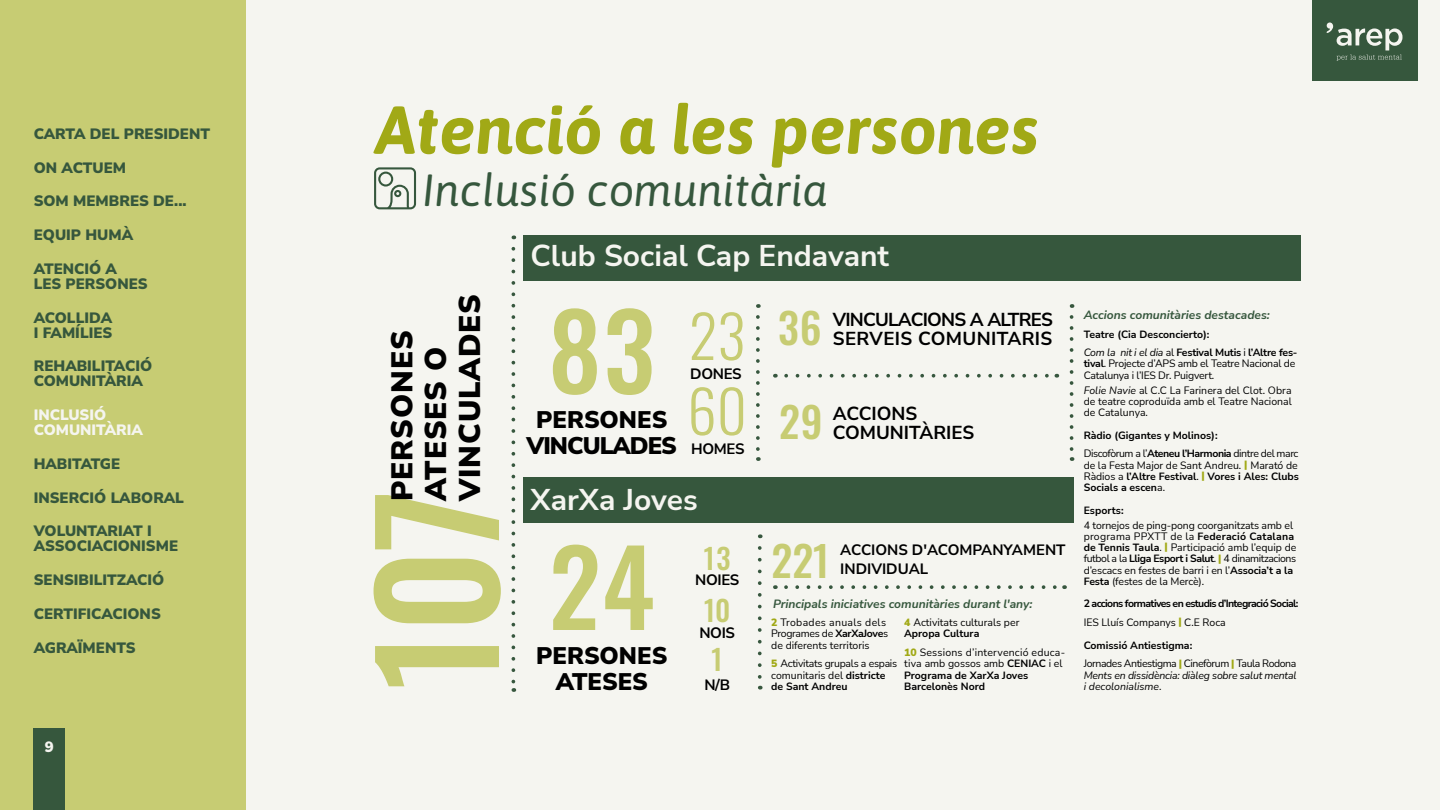
<style>
.page{position:relative;width:1440px;height:810px;background:#fff}
.page>*{position:absolute;margin:0;border:0;box-sizing:border-box;transform-origin:0 0}
.t1{font:500 153px "Oswald";color:#c7cc73}
.t2{font:500 104.25px "Oswald";color:#c7cc73}
.t3{font:italic 700 67.5px "Asap";color:#a1a916}
.t4{font:300 58.5px "Oswald";color:#c7cc73}
.t5{font:italic 45px "Asap";color:#36573d}
.t6{font:500 42px "Oswald";letter-spacing:.01em;color:#c7cc73}
.t7{font:700 30px "Nunito Sans";color:#f5f5f0}
.t8{font:900 30px/33.8px "Nunito Sans";letter-spacing:.03em;color:#000}
.t9{font:500 28.5px/52.5px "Oswald";color:#c7cc73}
.t10{font:900 24px/26.2px "Nunito Sans";letter-spacing:-.04em;color:#000;text-align:center}
.t11{font:900 24px/26.2px "Nunito Sans";letter-spacing:-.005em;color:#000;text-align:center}
.t12{font:700 18.75px/18.8px "Nunito Sans";letter-spacing:-.04em;color:#000}
.t13{font:700 18.75px/18.8px "Nunito Sans";color:#000}
.t14{font:900 15px/15px "Nunito Sans";color:#36573d}
.t15{font:700 15px/18.8px "Nunito Sans";letter-spacing:-.01em;color:#000}
.t16{font:900 15px/15px "Nunito Sans";color:#f5f5f0}
.t17{font:italic 700 12px "Nunito Sans";color:#36573d}
.t18{font:10.5px/11.2px "Nunito Sans";letter-spacing:-.01em;color:#000}
.t19{font:10.5px/11.2px "Nunito Sans";letter-spacing:.02em;color:#000}
.t20{font:700 10.5px/18.8px "Nunito Sans";color:#000}
.t21{font:700 10.5px/18.8px "Nunito Sans";letter-spacing:-.06em;color:#000}
.t22{font:700 10.5px/18.8px "Nunito Sans";letter-spacing:-.02em;color:#000}
.t23{font:10.5px/18.8px "Nunito Sans";letter-spacing:-.04em;color:#000}
.t24{font:italic 10.5px/11.2px "Nunito Sans";letter-spacing:-.02em;color:#000}
.s1{font-weight:900;color:#a1a916}
.s2{font-weight:700}
.s3{font-weight:400;font-style:italic}
.s4{font-weight:400}
.s5{font-style:italic}
.s6{font-style:normal}
</style>
<div class="page">
<div style="left:6px;top:0;width:1434px;height:810px;background:#f5f5f0"></div>
<div style="left:1312px;top:0;width:106px;height:81px;background:#36573d"></div>
<svg style="left:1327px;top:22px;width:76px;height:39px"></svg>
<svg style="left:756px;top:317px;width:4px;height:144px"></svg>
<svg style="left:1070px;top:317px;width:3px;height:144px"></svg>
<svg style="left:786px;top:374px;width:271px;height:4px"></svg>
<svg style="left:786px;top:585px;width:279px;height:4px"></svg>
<svg style="left:758px;top:548px;width:4px;height:142px"></svg>
<svg style="left:512px;top:249px;width:3px;height:443px"></svg>
<svg style="left:374px;top:167px;width:42px;height:42px"></svg>
<div style="left:0;top:0;width:246px;height:810px;background:#c7cc73"></div>
<div style="left:34px;top:729px;width:31px;height:81px;background:#36573d"></div>
<div style="left:523px;top:236px;width:777px;height:45px;background:#36573d"></div>
<div style="left:523px;top:477px;width:550px;height:46px;background:#36573d"></div>
<h3 class="t14" style="left:34px;top:125px;width:178px">CARTA DEL PRESIDENT</h3>
<h3 class="t14" style="left:34px;top:159px;width:94px">ON ACTUEM</h3>
<h3 class="t14" style="left:34px;top:193px;width:154px">SOM MEMBRES DE...</h3>
<h3 class="t14" style="left:34px;top:227px;width:101px">EQUIP HUMÀ</h3>
<h3 class="t14" style="left:34px;top:260px;width:115px">ATENCIÓ A<br>LES PERSONES</h3>
<h3 class="t14" style="left:34px;top:309px;width:80px">ACOLLIDA<br>I FAMÍLIES</h3>
<h3 class="t14" style="left:34px;top:358px;width:120px">REHABILITACIÓ<br>COMUNITÀRIA</h3>
<h3 class="t16" style="left:34px;top:407px;width:111px">INCLUSIÓ<br>COMUNITÀRIA</h3>
<h3 class="t14" style="left:34px;top:455px;width:88px">HABITATGE</h3>
<h3 class="t14" style="left:34px;top:489px;width:152px">INSERCIÓ LABORAL</h3>
<h3 class="t14" style="left:34px;top:523px;width:146px">VOLUNTARIAT I<br>ASSOCIACIONISME</h3>
<h3 class="t14" style="left:34px;top:572px;width:132px">SENSIBILITZACIÓ</h3>
<h3 class="t14" style="left:34px;top:605px;width:129px">CERTIFICACIONS</h3>
<h3 class="t14" style="left:34px;top:639px;width:103px">AGRAÏMENTS</h3>
<h3 class="t16" style="left:45px;top:738px;width:10px">9</h3>
<h3 class="t3" style="left:375px;top:83px;width:665px">Atenció a les persones</h3>
<h3 class="t5" style="left:422px;top:159px;width:407px">Inclusió comunitària</h3>
<h3 class="t8" style="left:384px;top:501px;width:208px;rotate:-90deg">PERSONES<br>ATESES O<br>VINCULADES</h3>
<h1 class="t1" style="left:301px;top:690px;width:202px;rotate:-90deg">107</h1>
<h3 class="t7" style="left:531px;top:235px;width:360px">Club Social Cap Endavant</h3>
<h2 class="t2" style="left:548px;top:259px;width:108px">83</h2>
<h3 class="t10" style="left:527px;top:405px;width:152px">PERSONES<br>VINCULADES</h3>
<h3 class="t4" style="left:689px;top:284px;width:58px">23</h3>
<h3 class="t15" style="left:690px;top:364px;width:53px">DONES</h3>
<h3 class="t4" style="left:688px;top:359px;width:61px">60</h3>
<h3 class="t15" style="left:691px;top:439px;width:55px">HOMES</h3>
<h3 class="t7" style="left:531px;top:478px;width:169px">XarXa Joves</h3>
<h2 class="t2" style="left:549px;top:495px;width:107px">24</h2>
<h3 class="t11" style="left:536px;top:641px;width:133px">PERSONES<br>ATESES</h3>
<h3 class="t9" style="left:704px;top:529px;width:28px">13<br>10</h3>
<h3 class="t9" style="left:712px;top:631px;width:13px">1</h3>
<h3 class="t15" style="left:695px;top:570px;width:46px">NOIES</h3>
<h3 class="t15" style="left:699px;top:622px;width:37px">NOIS</h3>
<h3 class="t15" style="left:704px;top:675px;width:27px">N/B</h3>
<h3 class="t6" style="left:778px;top:291px;width:45px">36</h3>
<h3 class="t12" style="left:833px;top:310px;width:222px">VINCULACIONS A ALTRES<br>SERVEIS COMUNITARIS</h3>
<h3 class="t6" style="left:779px;top:384px;width:45px">29</h3>
<h3 class="t13" style="left:833px;top:403px;width:143px">ACCIONS<br>COMUNITÀRIES</h3>
<h3 class="t6" style="left:772px;top:523px;width:60px">221</h3>
<h3 class="t15" style="left:840px;top:540px;width:227px">ACCIONS D'ACOMPANYAMENT<br>INDIVIDUAL</h3>
<p class="t17" style="left:773px;top:595px;width:261px">Principals iniciatives comunitàries durant l'any:</p>
<p class="t18" style="left:771px;top:617px;width:118px"><span class="s1">2</span> Trobades anuals dels<br>Programes de <span class="s2">XarXaJove</span>s de diferents territoris</p>
<p class="t18" style="left:771px;top:658px;width:127px"><span class="s1">5</span> Activitats grupals a espais comunitaris del <span class="s2">districte de Sant Andreu</span></p>
<p class="t18" style="left:904px;top:617px;width:117px"><span class="s1">4</span> Activitats culturals per<br><span class="s2">Apropa Cultura</span></p>
<p class="t19" style="left:904px;top:647px;width:162px"><span class="s1">10</span> Sessions d’intervenció educa&shy;tiva amb gossos amb <span class="s2">CENIAC</span> i el<br><span class="s2">Programa de XarXa Joves<br>Barcelonès Nord</span></p>
<p class="t17" style="left:1084px;top:306px;width:188px">Accions comunitàries destacades:</p>
<p class="t22" style="left:1084px;top:324px;width:215px">Teatre (Cia Desconcierto):<br><span class="s3">Com la nit i el dia</span> <span class="s4">al</span> Festival Mutis <span class="s4">i</span> l’Altre fes-</p>
<p class="t18" style="left:1084px;top:358px;width:213px"><span class="s2">tival</span>. Projecte d’APS amb el Teatre Nacional de<br>Catalunya i l’IES Dr. Puigvert.</p>
<p class="t18" style="left:1084px;top:384px;width:210px;text-align:justify"><span class="s5">Folie Navie</span> al C.C La Farinera del Clot. Obra de teatre coproduïda amb el Teatre Nacional de Catalunya.</p>
<p class="t20" style="left:1084px;top:425px;width:216px">Ràdio (Gigantes y Molinos):<br><span class="s4">Discofòrum a l’</span>Ateneu l’Harmonia <span class="s4">dintre del marc</span></p>
<p class="t18" style="left:1084px;top:459px;width:217px">de la Festa Major de Sant Andreu. <span class="s1">|</span> Marató de<br>Ràdios a <span class="s2">l’Altre Festival</span>. <span class="s1">|</span> <span class="s2">Vores i Ales: Clubs<br>Socials a escen</span>a.</p>
<p class="t20" style="left:1084px;top:500px;width:41px">Esports:</p>
<p class="t18" style="left:1084px;top:519px;width:214px">4 tornejos de ping-pong coorganitzats amb el programa PPXTT de la <span class="s2">Federació Catalana de Tennis Taula</span>. <span class="s1">|</span> Participació amb l’equip de futbol a la <span class="s2">Lliga Esport i Salut</span>. <span class="s1">|</span> 4 dinamitzacions d’escacs en festes de barri i en l’<span class="s2">Associa’t a la Festa</span> (festes de la Mercè).</p>
<p class="t21" style="left:1084px;top:594px;width:216px">2 accions formatives en estudis d’Integració Social:<br><span class="s4">IES Lluís Companys</span> <span class="s1">|</span> <span class="s4">C.E Roca</span></p>
<p class="t23" style="left:1084px;top:635px;width:214px"><span class="s2">Comissió Antiestigma:<br></span>Jornades Antiestigma <span class="s1">|</span> Cinefòrum <span class="s1">|</span> Taula Rodona</p>
<p class="t24" style="left:1084px;top:669px;width:214px">Ments en dissidència: diàleg sobre salut mental i decolonialisme<span class="s6">.</span></p>
</div>
